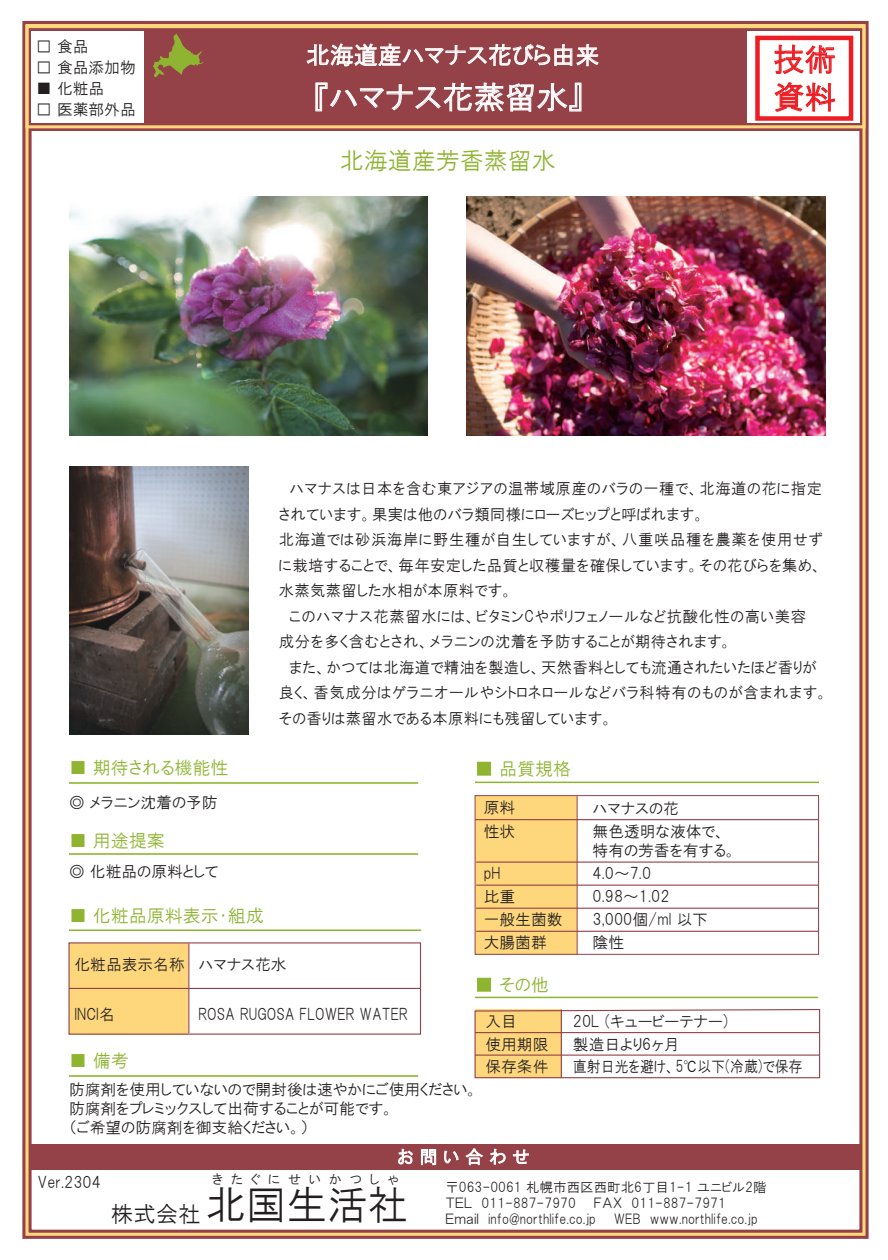
<style>
.page{position:relative;width:888px;height:1260px;background:#fff}
.page>*{position:absolute;margin:0;border:0;box-sizing:border-box;transform-origin:0 0}
.t1{font:40.5px "HGP Gothic M";color:#231f20}
.t2{font:31.5px "HGP Gothic M";color:#fff}
.t3{font:31.5px/37.8px "HGP Gothic M";color:#ee1d23}
.t4{font:24px "HGP Gothic M";color:#fff}
.t5{font:24px "HGP Gothic M";color:#8fb431}
.t6{font:18px "HGP Gothic M";color:#8fb431}
.t7{font:18px "HGP Gothic M";color:#fff}
.t8{font:15.75px/25.5px "HGP Gothic M";letter-spacing:.025em;color:#231f20}
.t9{font:15.75px/23.1px "HGP Gothic M";color:#231f20}
.t10{font:15.75px "HGP Gothic M";color:#231f20;scale:.95 1}
.t11{font:13.5px/16.2px "HGP Gothic M";color:#231f20}
.t12{font:13.5px "HGP Gothic M";letter-spacing:.6em;color:#231f20}
.s1{font-size:22.5px}
</style>
<div class="page">
<div style="left:69px;top:943px;width:119px;height:91px;background:#fed77d"></div>
<div style="left:29px;top:28px;width:833px;height:103px;background:#944148"></div>
<div style="left:30px;top:1144px;width:831px;height:25px;background:#944148"></div>
<div style="left:22px;top:21px;width:847px;height:1218px;border:9px solid #944148"></div>
<div style="left:25px;top:25px;width:841px;height:103px;border:3px solid #fed77d"></div>
<svg style="left:153px;top:33px;width:51px;height:44px"></svg>
<div style="left:31px;top:31px;width:113px;height:92px;background:#fff"></div>
<div style="left:747px;top:31px;width:113px;height:92px;background:#fff"></div>
<div style="left:755px;top:36px;width:98px;height:85px;border:4px solid #ee1d23"></div>
<hr style="left:188px;top:943px;width:1px;height:90px;background:#944148">
<hr style="left:69px;top:988px;width:352px;height:1px;background:#944148">
<hr style="left:69px;top:929px;width:352px;height:2px;background:#8fb431">
<hr style="left:69px;top:782px;width:349px;height:2px;background:#8fb431">
<hr style="left:69px;top:1075px;width:349px;height:2px;background:#8fb431">
<hr style="left:69px;top:853px;width:349px;height:2px;background:#8fb431">
<div style="left:477px;top:762px;width:14px;height:13px;border:1px solid #8fb431"></div>
<hr style="left:475px;top:782px;width:344px;height:1px;background:#8fb431">
<div style="left:477px;top:978px;width:14px;height:13px;border:1px solid #8fb431"></div>
<hr style="left:475px;top:997px;width:343px;height:1px;background:#8fb431">
<svg style="left:474px;top:1009px;width:347px;height:70px"></svg>
<div style="left:475px;top:796px;width:101px;height:158px;background:#fed77d"></div>
<hr style="left:475px;top:819px;width:344px;height:1px;background:#944148">
<hr style="left:476px;top:862px;width:342px;height:1px;background:#944148">
<hr style="left:476px;top:885px;width:342px;height:1px;background:#944148">
<hr style="left:476px;top:908px;width:342px;height:1px;background:#944148">
<hr style="left:476px;top:931px;width:342px;height:1px;background:#944148">
<hr style="left:577px;top:796px;width:1px;height:158px;background:#944148">
<div style="left:475px;top:795px;width:344px;height:160px;border:1px solid #944148"></div>
<img style="left:69px;top:466px;width:179px;height:269px">
<img style="left:69px;top:197px;width:359px;height:238px">
<img style="left:466px;top:197px;width:359px;height:239px">
<svg style="left:316px;top:83px;width:265px;height:29px"></svg>
<svg style="left:307px;top:43px;width:292px;height:23px"></svg>
<svg style="left:774px;top:44px;width:61px;height:30px"></svg>
<svg style="left:774px;top:82px;width:61px;height:30px"></svg>
<svg style="left:398px;top:1149px;width:15px;height:15px"></svg>
<svg style="left:421px;top:1149px;width:15px;height:16px"></svg>
<svg style="left:444px;top:1151px;width:15px;height:12px"></svg>
<svg style="left:466px;top:1148px;width:17px;height:17px"></svg>
<svg style="left:490px;top:1149px;width:16px;height:16px"></svg>
<svg style="left:513px;top:1150px;width:16px;height:14px"></svg>
<p class="t8" style="left:36px;top:34px;width:54px">□ 食品</p>
<p class="t8" style="left:36px;top:55px;width:101px">□ 食品添加物</p>
<p class="t8" style="left:36px;top:76px;width:70px">■ 化粧品</p>
<p class="t8" style="left:36px;top:97px;width:101px">□ 医薬部外品</p>
<h3 class="t4" style="left:306px;top:43px;width:295px">北海道産ハマナス花びら由来</h3>
<h2 class="t2" style="left:313px;top:81px;width:272px">『ハマナス花蒸留水』</h2>
<h3 class="t5" style="left:340px;top:148px;width:217px">北海道産芳香蒸留水</h3>
<h2 class="t3" style="left:773px;top:40px;width:64px">技術資料</h2>
<p class="t6" style="left:69px;top:759px;width:161px">■ 期待される機能性</p>
<p class="t9" style="left:69px;top:791px;width:150px">◎ メラニン沈着の予防</p>
<p class="t6" style="left:69px;top:831px;width:97px">■ 用途提案</p>
<p class="t9" style="left:69px;top:860px;width:151px">◎ 化粧品の原料として</p>
<p class="t6" style="left:69px;top:906px;width:196px">■ 化粧品原料表示・組成</p>
<p class="t8" style="left:279px;top:476px;width:545px;text-indent:11px">ハマナスは日本を含む東アジアの温帯域原産のバラの一種で、北海道の花に指定されています。果実は他のバラ類同様にローズヒップと呼ばれます。<br>北海道では砂浜海岸に野生種が自生していますが、八重咲品種を農薬を使用せずに栽培することで、毎年安定した品質と収穫量を確保しています。その花びらを集め、水蒸気蒸留した水相が本原料です。<br>　このハマナス花蒸留水には、ビタミンCやポリフェノールなど抗酸化性の高い美容成分を多く含むとされ、メラニンの沈着を予防することが期待されます。</p>
<p class="t8" style="left:279px;top:654px;width:551px;text-indent:11px">また、かつては北海道で精油を製造し、天然香料としても流通されたいたほど香りが良く、香気成分はゲラニオールやシトロネロールなどバラ科特有のものが含まれます。その香りは蒸留水である本原料にも残留しています。</p>
<p class="t6" style="left:475px;top:760px;width:97px">■ 品質規格</p>
<p class="t8" style="left:484px;top:795px;width:33px">原料</p>
<p class="t8" style="left:484px;top:818px;width:33px">性状</p>
<p class="t9" style="left:484px;top:862px;width:80px">pH<br>比重<br>一般生菌数大腸菌群</p>
<p class="t9" style="left:593px;top:796px;width:134px">ハマナスの花<br>無色透明な液体で、</p>
<p class="t9" style="left:593px;top:839px;width:146px">特有の芳香を有する。<br>4.0～7.0<br>0.98～1.02<br>3,000個/ml 以下<br>陰性</p>
<p class="t9" style="left:75px;top:953px;width:112px">化粧品表示名称</p>
<p class="t8" style="left:199px;top:952px;width:90px">ハマナス花水</p>
<p class="t6" style="left:475px;top:976px;width:75px">■ その他</p>
<p class="t8" style="left:75px;top:1001px;width:42px">INCI名</p>
<p class="t10" style="left:199px;top:1006px;width:222px">ROSA RUGOSA FLOWER WATER</p>
<p class="t6" style="left:69px;top:1052px;width:61px">■ 備考</p>
<p class="t9" style="left:69px;top:1080px;width:410px;line-height:18.9px">防腐剤を使用していないので開封後は速やかにご使用ください。防腐剤をプレミックスして出荷することが可能です。<br>（ご希望の防腐剤を御支給ください。）</p>
<p class="t9" style="left:485px;top:1010px;width:64px;line-height:22.5px">入目<br>使用期限保存条件</p>
<p class="t7" style="left:397px;top:1148px;width:134px">お 問 い 合 わ せ</p>
<p class="t9" style="left:573px;top:1011px;width:231px;line-height:22.5px">20L (キュービーテナー)<br>製造日より6ヶ月<br>直射日光を避け、5℃以下(冷蔵)で保存</p>
<p class="t8" style="left:38px;top:1170px;width:65px">Ver.2304</p>
<p class="t12" style="left:212px;top:1172px;width:188px">きたぐにせいかつしゃ</p>
<h1 class="t1" style="left:111px;top:1184px;width:299px"><span class="s1">株式会社</span>北国生活社</h1>
<p class="t11" style="left:445px;top:1179px;width:323px">〒063-0061 札幌市西区西町北6丁目1-1 ユニビル2階<br>ＴＥＬ　011-887-7970　　ＦＡＸ　011-887-7971</p>
<p class="t11" style="left:445px;top:1211px;width:152px">Ｅｍａｉｌ　info@northlife.co.jp</p>
<p class="t11" style="left:614px;top:1211px;width:145px">WEB　www.northlife.co.jp</p>
</div>
